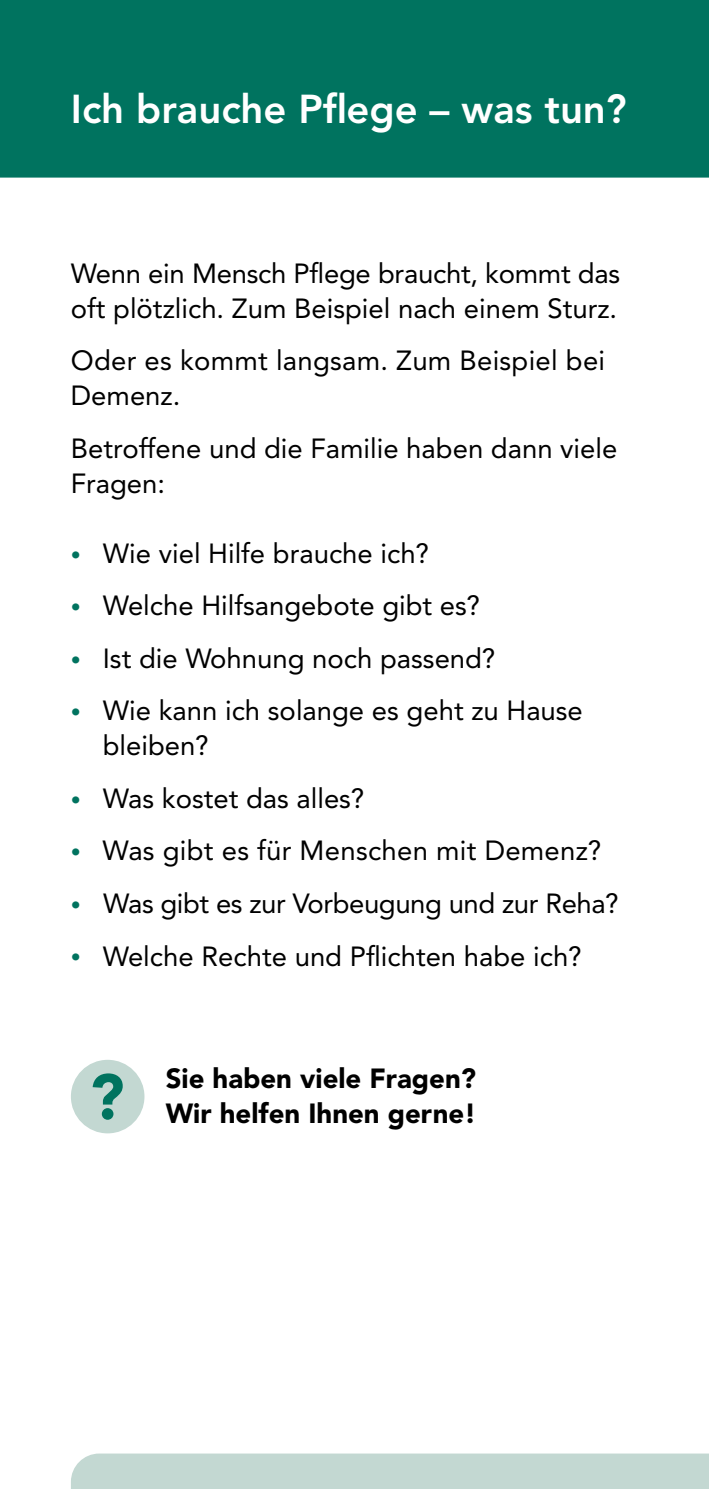
<style>
.page{position:relative;width:709px;height:1489px;background:#fff}
.page>*{position:absolute;margin:0;border:0;box-sizing:border-box;transform-origin:0 0}
.t1{font:800 40px "Avenir";color:#fff}
.t2{font:27.5px/35px "Avenir";color:#000}
.t3{font:900 27.5px/35px "Avenir";color:#000}
.s1{font-size:20px;color:#00735f}
</style>
<div class="page">
<div style="left:71px;top:1453px;width:638px;height:35px;background:#c3d8d2"></div>
<div style="left:71px;top:1059px;width:73px;height:74px;background:#c3d8d2;border-radius:50%"></div>
<svg style="left:93px;top:1073px;width:30px;height:46px"></svg>
<div style="left:0;top:0;width:709px;height:178px;background:#00735f"></div>
<h1 class="t1" style="left:71px;top:85px;width:557px">Ich brauche Pflege – was tun?</h1>
<p class="t2" style="left:71px;top:256px;width:550px">Wenn ein Mensch Pflege braucht, kommt das oft plötzlich. Zum Beispiel nach einem Sturz.</p>
<p class="t2" style="left:71px;top:343px;width:536px">Oder es kommt langsam. Zum Beispiel bei<br>Demenz.</p>
<p class="t2" style="left:71px;top:431px;width:548px">Betroffene und die Familie haben dann viele<br>Fragen:</p>
<p class="t2" style="left:71px;top:536px;width:359px"><span class="s1">•</span> Wie viel Hilfe brauche ich?</p>
<p class="t2" style="left:71px;top:588px;width:411px"><span class="s1">•</span> Welche Hilfsangebote gibt es?</p>
<p class="t2" style="left:71px;top:641px;width:426px"><span class="s1">•</span> Ist die Wohnung noch passend?</p>
<p class="t2" style="left:103px;top:693px;width:481px;text-indent:-32px"><span class="s1">•</span> Wie kann ich solange es geht zu Hause bleiben?</p>
<p class="t2" style="left:71px;top:781px;width:295px"><span class="s1">•</span> Was kostet das alles?</p>
<p class="t2" style="left:71px;top:833px;width:532px"><span class="s1">•</span> Was gibt es für Menschen mit Demenz?</p>
<p class="t2" style="left:71px;top:886px;width:549px"><span class="s1">•</span> Was gibt es zur Vorbeugung und zur Reha?</p>
<p class="t2" style="left:71px;top:938px;width:512px"><span class="s1">•</span> Welche Rechte und Pflichten habe ich?</p>
<p class="t3" style="left:166px;top:1060px;width:312px">Sie haben viele Fragen?<br>Wir helfen Ihnen gerne!</p>
</div>
